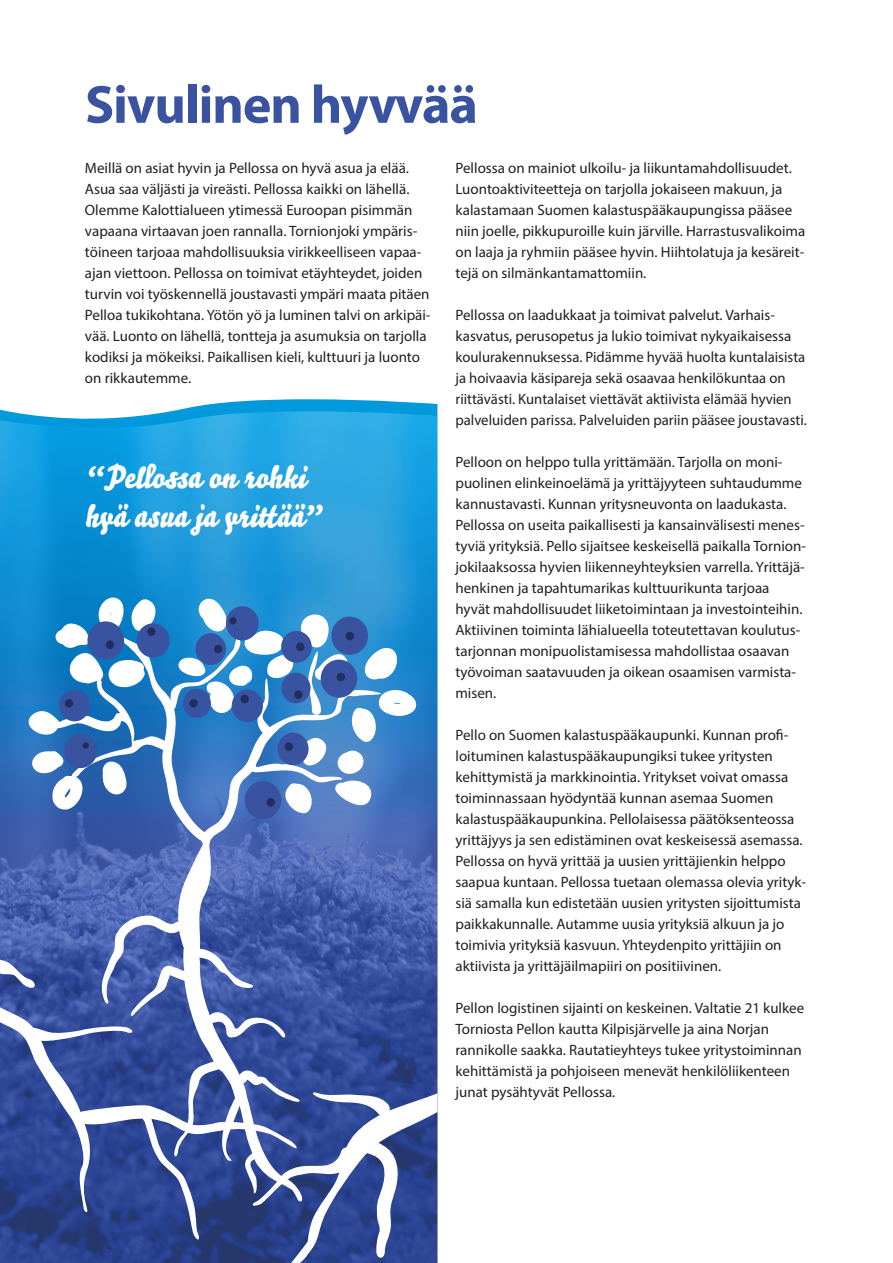
<style>
.page{position:relative;width:893px;height:1263px;background:#fff}
.page>*{position:absolute;margin:0;border:0;box-sizing:border-box;transform-origin:0 0}
.t1{font:700 54px "Myriad Pro";letter-spacing:-.02em;color:#3a53a1}
.t2{font:31.65px/39px "Bello Script Pro";color:#fff}
.t3{font:15px/21px "Myriad Pro";color:#231f20}
</style>
<div class="page">
<img style="left:0;top:411px;width:437px;height:852px">
<svg style="left:100px;top:845px;width:205px;height:202px;background:#5e75bb"></svg>
<svg style="left:25px;top:596px;width:362px;height:249px"></svg>
<svg style="left:102px;top:760px;width:25px;height:35px"></svg>
<svg style="left:130px;top:599px;width:33px;height:32px"></svg>
<svg style="left:106px;top:659px;width:39px;height:33px"></svg>
<svg style="left:28px;top:751px;width:36px;height:25px"></svg>
<svg style="left:177px;top:596px;width:241px;height:218px"></svg>
<svg style="left:54px;top:623px;width:36px;height:26px"></svg>
<div style="left:59px;top:689px;width:31px;height:32px;background:#3a53a1;border-radius:50%"></div>
<div style="left:64px;top:734px;width:33px;height:34px;background:#3a53a1;border-radius:50%"></div>
<div style="left:183px;top:689px;width:28px;height:29px;background:#3a53a1;border-radius:50%"></div>
<div style="left:232px;top:689px;width:31px;height:33px;background:#3a53a1;border-radius:50%"></div>
<div style="left:245px;top:781px;width:36px;height:38px;background:#3a53a1;border-radius:50%"></div>
<div style="left:277px;top:733px;width:32px;height:32px;background:#3a53a1;border-radius:50%"></div>
<div style="left:281px;top:673px;width:30px;height:30px;background:#3a53a1;border-radius:50%"></div>
<div style="left:321px;top:659px;width:36px;height:39px;background:#3a53a1;border-radius:50%"></div>
<svg style="left:0;top:893px;width:300px;height:349px;background:#5267a9"></svg>
<svg style="left:249px;top:1047px;width:188px;height:216px"></svg>
<div style="left:65px;top:699px;width:8px;height:9px;background:#202f5e;border-radius:50%"></div>
<div style="left:83px;top:742px;width:6px;height:7px;background:#202f5e;border-radius:50%"></div>
<svg style="left:189px;top:699px;width:9px;height:9px"></svg>
<div style="left:240px;top:695px;width:9px;height:8px;background:#202f5e;border-radius:50%"></div>
<div style="left:267px;top:798px;width:8px;height:8px;background:#202f5e;border-radius:50%"></div>
<div style="left:285px;top:742px;width:8px;height:9px;background:#202f5e;border-radius:50%"></div>
<svg style="left:294px;top:690px;width:9px;height:9px"></svg>
<div style="left:87px;top:621px;width:37px;height:38px;background:#3a53a1;border-radius:50%"></div>
<div style="left:195px;top:633px;width:31px;height:32px;background:#3a53a1;border-radius:50%"></div>
<div style="left:137px;top:623px;width:33px;height:35px;background:#3a53a1;border-radius:50%"></div>
<div style="left:281px;top:631px;width:31px;height:32px;background:#3a53a1;border-radius:50%"></div>
<div style="left:331px;top:617px;width:37px;height:38px;background:#3a53a1;border-radius:50%"></div>
<div style="left:226px;top:606px;width:33px;height:34px;background:#3a53a1;border-radius:50%"></div>
<div style="left:106px;top:640px;width:8px;height:9px;background:#202f5e;border-radius:50%"></div>
<svg style="left:147px;top:627px;width:9px;height:9px"></svg>
<div style="left:214px;top:645px;width:8px;height:8px;background:#202f5e;border-radius:50%"></div>
<div style="left:296px;top:642px;width:8px;height:9px;background:#202f5e;border-radius:50%"></div>
<div style="left:337px;top:673px;width:8px;height:8px;background:#202f5e;border-radius:50%"></div>
<div style="left:346px;top:632px;width:8px;height:8px;background:#202f5e;border-radius:50%"></div>
<svg style="left:229px;top:617px;width:8px;height:7px"></svg>
<h1 class="t1" style="left:85px;top:69px;width:394px">Sivulinen hyvvää</h1>
<p class="t3" style="left:85px;top:157px;width:347px">Meillä on asiat hyvin ja Pellossa on hyvä asua ja elää.<br>Asua saa väljästi ja vireästi. Pellossa kaikki on lähellä.<br>Olemme Kalottialueen ytimessä Euroopan pisimmän vapaana virtaavan joen rannalla. Tornionjoki ympäris&shy;töineen tarjoaa mahdollisuuksia virikkeelliseen vapaa&shy;ajan viettoon. Pellossa on toimivat etäyhteydet, joiden turvin voi työskennellä joustavasti ympäri maata pitäen Pelloa tukikohtana. Yötön yö ja luminen talvi on arkipäi&shy;vää. Luonto on lähellä, tontteja ja asumuksia on tarjolla kodiksi ja mökeiksi. Paikallisen kieli, kulttuuri ja luonto on rikkautemme.</p>
<p class="t3" style="left:455px;top:157px;width:351px">Pellossa on mainiot ulkoilu- ja liikuntamahdollisuudet.<br>Luontoaktiviteetteja on tarjolla jokaiseen makuun, ja kalastamaan Suomen kalastuspääkaupungissa pääsee niin joelle, pikkupuroille kuin järville. Harrastusvalikoima on laaja ja ryhmiin pääsee hyvin. Hiihtolatuja ja kesäreit&shy;tejä on silmänkantamattomiin.</p>
<p class="t3" style="left:455px;top:304px;width:353px">Pellossa on laadukkaat ja toimivat palvelut. Varhais&shy;kasvatus, perusopetus ja lukio toimivat nykyaikaisessa koulurakennuksessa. Pidämme hyvää huolta kuntalaisista ja hoivaavia käsipareja sekä osaavaa henkilökuntaa on riittävästi. Kuntalaiset viettävät aktiivista elämää hyvien palveluiden parissa. Palveluiden pariin pääsee joustavasti.</p>
<p class="t3" style="left:455px;top:451px;width:352px">Pelloon on helppo tulla yrittämään. Tarjolla on moni&shy;puolinen elinkeinoelämä ja yrittäjyyteen suhtaudumme kannustavasti. Kunnan yritysneuvonta on laadukasta.<br>Pellossa on useita paikallisesti ja kansainvälisesti menes&shy;tyviä yrityksiä. Pello sijaitsee keskeisellä paikalla Tornion&shy;jokilaaksossa hyvien liikenneyhteyksien varrella. Yrittäjä&shy;henkinen ja tapahtumarikas kulttuurikunta tarjoaa hyvät mahdollisuudet liiketoimintaan ja investointeihin.<br>Aktiivinen toiminta lähialueella toteutettavan koulutus&shy;tarjonnan monipuolistamisessa mahdollistaa osaavan työvoiman saatavuuden ja oikean osaamisen varmista&shy;misen.</p>
<p class="t3" style="left:455px;top:724px;width:352px">Pello on Suomen kalastuspääkaupunki. Kunnan profi&shy;loituminen kalastuspääkaupungiksi tukee yritysten kehittymistä ja markkinointia. Yritykset voivat omassa toiminnassaan hyödyntää kunnan asemaa Suomen kalastuspääkaupunkina. Pellolaisessa päätöksenteossa yrittäjyys ja sen edistäminen ovat keskeisessä asemassa.<br>Pellossa on hyvä yrittää ja uusien yrittäjienkin helppo saapua kuntaan. Pellossa tuetaan olemassa olevia yrityk&shy;siä samalla kun edistetään uusien yritysten sijoittumista paikkakunnalle. Autamme uusia yrityksiä alkuun ja jo toimivia yrityksiä kasvuun. Yhteydenpito yrittäjiin on aktiivista ja yrittäjäilmapiiri on positiivinen.</p>
<p class="t3" style="left:455px;top:997px;width:350px">Pellon logistinen sijainti on keskeinen. Valtatie 21 kulkee Torniosta Pellon kautta Kilpisjärvelle ja aina Norjan rannikolle saakka. Rautatieyhteys tukee yritystoiminnan kehittämistä ja pohjoiseen menevät henkilöliikenteen junat pysähtyvät Pellossa.</p>
<h2 class="t2" style="left:85px;top:457px;width:238px">“Pellossa on rohki hyä asua ja yrittää”</h2>
</div>
